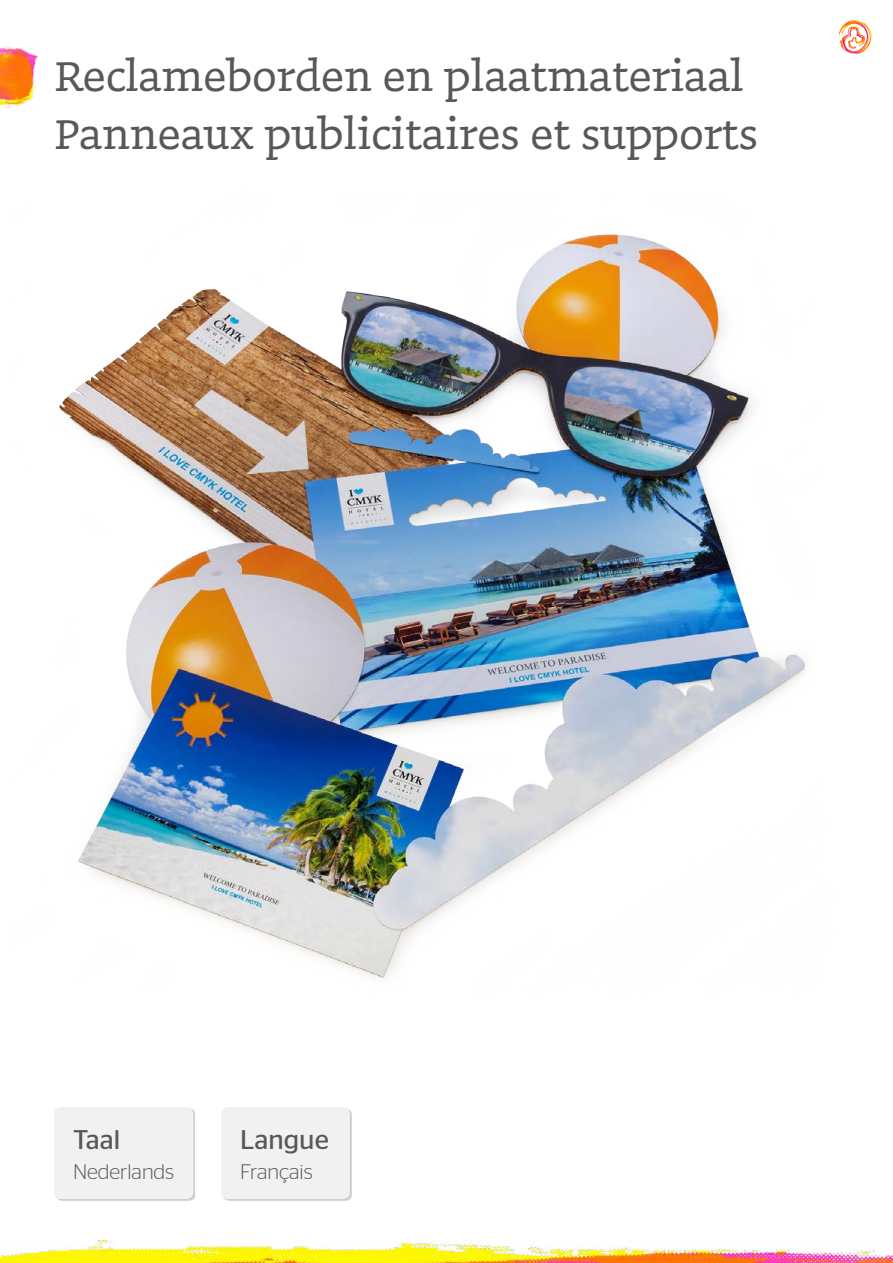
<style>
.page{position:relative;width:893px;height:1263px;background:#fff}
.page>*{position:absolute;margin:0;border:0;box-sizing:border-box;transform-origin:0 0}
.t1{font:48.75px/58.5px "Doko";color:#585858}
.t2{font:27px "Stag Sans";color:#585858}
.t3{font:300 21px "Stag Sans";color:#585858}
</style>
<div class="page">
<img style="left:0;top:1240px;width:893px;height:23px">
<svg style="left:839px;top:20px;width:33px;height:34px"></svg>
<img style="left:0;top:45px;width:39px;height:63px">
<img style="left:59px;top:234px;width:747px;height:745px">
<div style="left:56px;top:1108px;width:139px;height:93px;background:#d0d0d0"></div>
<div style="left:55px;top:1108px;width:138px;height:90px;background:#f1f1f1;border-radius:6px"></div>
<div style="left:54px;top:1107px;width:139px;height:92px;border:2px solid #f1f1f1;border-radius:6px"></div>
<div style="left:223px;top:1108px;width:129px;height:93px;background:#d0d0d0"></div>
<div style="left:222px;top:1108px;width:127px;height:90px;background:#f1f1f1;border-radius:6px"></div>
<div style="left:221px;top:1107px;width:129px;height:92px;border:2px solid #f1f1f1;border-radius:6px"></div>
<p class="t1" style="left:54px;top:45px;width:705px">Reclameborden en plaatmateriaal<br>Panneaux publicitaires et supports</p>
<p class="t2" style="left:73px;top:1125px;width:49px">Taal</p>
<p class="t3" style="left:73px;top:1160px;width:103px">Nederlands</p>
<p class="t2" style="left:240px;top:1125px;width:90px">Langue</p>
<p class="t3" style="left:240px;top:1160px;width:74px">Français</p>
</div>
